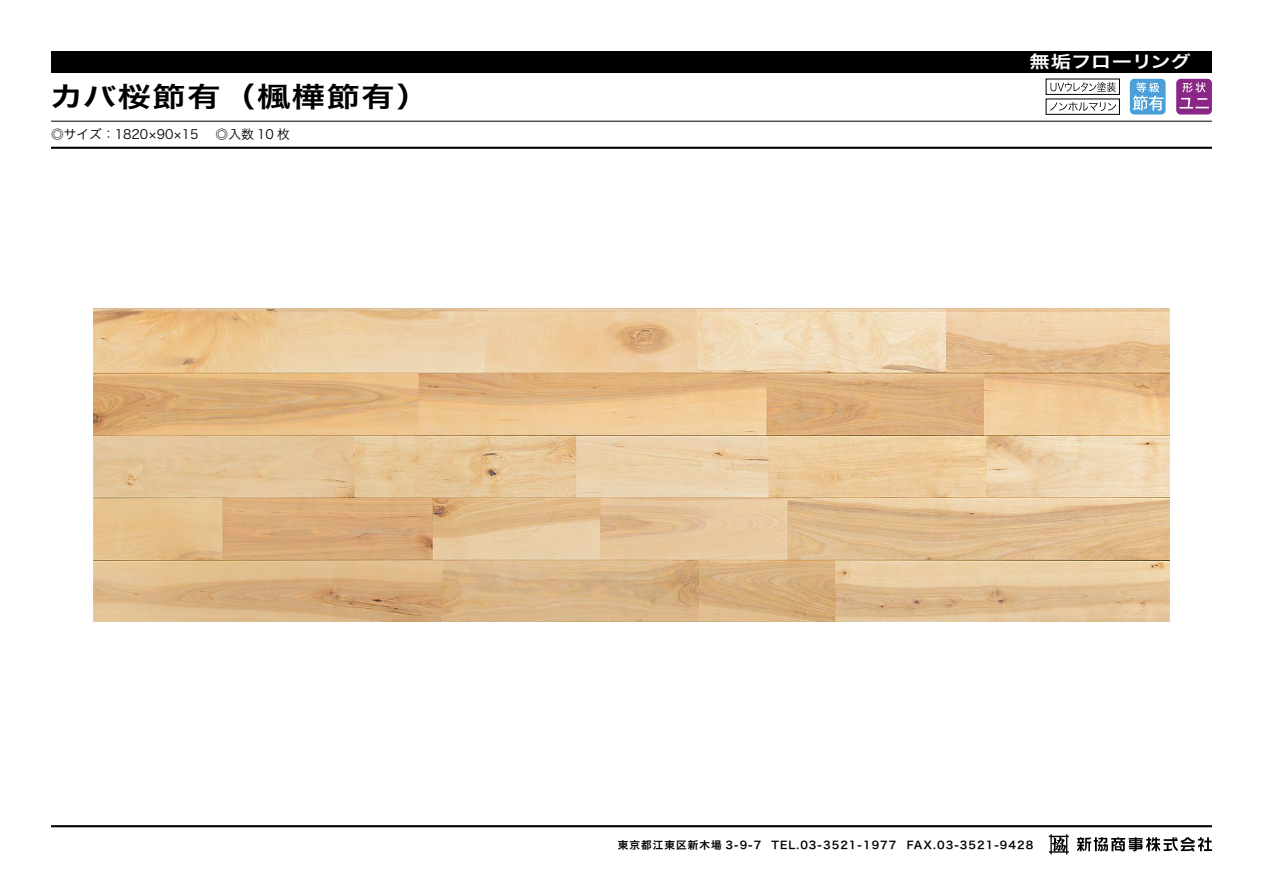
<style>
.page{position:relative;width:1263px;height:893px;background:#fff}
.page>*{position:absolute;margin:0;border:0;box-sizing:border-box;transform-origin:0 0}
.t1{font:27.6px "Hira Kaku Pro N W6";letter-spacing:.05em;color:#000;scale:1.2 1}
.t2{font:16.95px "Hira Kaku Pro N W6";letter-spacing:-.02em;color:#fff;scale:1.2 1}
.t3{font:12.75px "Hira Kaku Pro N W3";color:#000}
.t4{font:10.65px "Hira Kaku Pro N W6";letter-spacing:.1em;color:#000}
</style>
<div class="page">
<hr style="left:51px;top:825px;width:1161px;height:2px;background:#000">
<hr style="left:51px;top:147px;width:1161px;height:2px;background:#000">
<hr style="left:51px;top:121px;width:1161px;height:1px;background:#000">
<div style="left:51px;top:51px;width:1161px;height:21px;background:#000"></div>
<svg style="left:1077px;top:837px;width:135px;height:14px"></svg>
<svg style="left:1049px;top:834px;width:20px;height:20px"></svg>
<img style="left:94px;top:308px;width:1075px;height:313px">
<div style="left:1176px;top:79px;width:36px;height:36px;background:#8a2786;border-radius:4px"></div>
<svg style="left:1182px;top:82px;width:24px;height:10px"></svg>
<svg style="left:1179px;top:98px;width:30px;height:11px"></svg>
<div style="left:1130px;top:79px;width:35px;height:36px;background:#4a9fd8;border-radius:4px"></div>
<svg style="left:1133px;top:82px;width:31px;height:29px"></svg>
<svg style="left:1050px;top:82px;width:66px;height:10px"></svg>
<svg style="left:1050px;top:102px;width:66px;height:9px"></svg>
<div style="left:1046px;top:79px;width:74px;height:16px;border:1px solid #000"></div>
<div style="left:1046px;top:99px;width:74px;height:16px;border:1px solid #000"></div>
<h1 class="t1" style="left:50px;top:72px;width:318px">カバ桜節有（楓樺節有）</h1>
<p class="t3" style="left:51px;top:123px;width:240px">◎サイズ：1820×90×15 　◎入数 10 枚</p>
<h2 class="t2" style="left:1029px;top:46px;width:136px">無垢フローリング</h2>
<p class="t4" style="left:618px;top:835px;width:417px">東京都江東区新木場 3-9-7 TEL.03-3521-1977 FAX.03-3521-9428</p>
</div>
